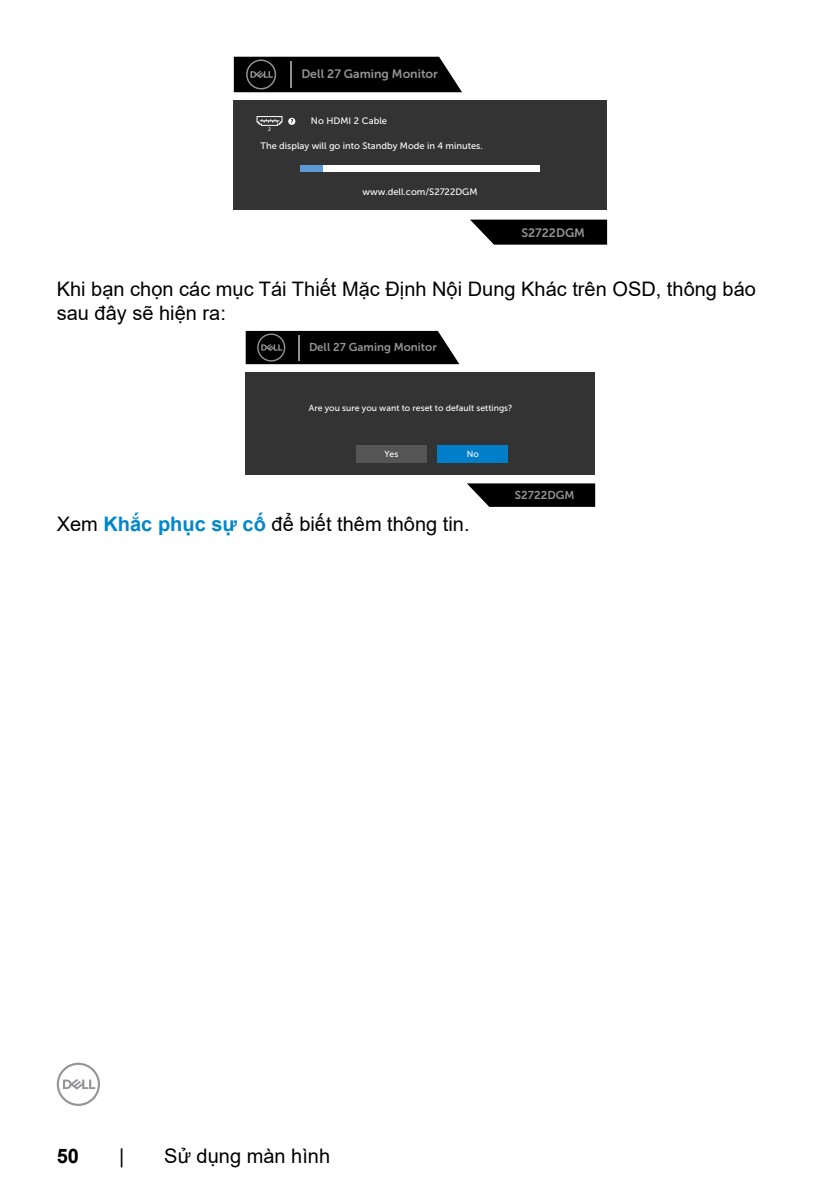
<style>
.page{position:relative;width:840px;height:1191px;background:#fff}
.page>*{position:absolute;margin:0;border:0;box-sizing:border-box;transform-origin:0 0}
.t1{font:20px/24px "Arial";color:#000}
.t2{font:700 20px "Arial";color:#000}
.t3{font:12.2px "Museo Sans For Dell 700";color:#939393}
.t4{font:11.4px "Museo Sans For Dell 700";color:#939393}
.t5{font:9.4px "Museo Sans For Dell 500";color:#fff}
.t6{font:8.8px "Museo Sans For Dell 500";color:#fff}
.t7{font:5px "Museo Sans For Dell 500";color:#fff}
.s1{font-weight:700;color:#0087cb}
</style>
<div class="page">
<svg style="left:57px;top:1062px;width:43px;height:44px"></svg>
<svg style="left:470px;top:220px;width:136px;height:25px"></svg>
<div style="left:233px;top:101px;width:373px;height:109px;background:#333"></div>
<div style="left:300px;top:165px;width:239px;height:7px;background:#fff"></div>
<div style="left:300px;top:165px;width:23px;height:7px;background:#5b9bd5"></div>
<div style="left:288px;top:118px;width:7px;height:7px;background:#fff;border-radius:50%"></div>
<svg style="left:290px;top:119px;width:3px;height:6px"></svg>
<svg style="left:256px;top:116px;width:26px;height:10px"></svg>
<svg style="left:234px;top:57px;width:228px;height:35px"></svg>
<hr style="left:289px;top:61px;width:2px;height:27px;background:#939393">
<svg style="left:467px;top:483px;width:128px;height:24px"></svg>
<div style="left:245px;top:372px;width:349px;height:102px;background:#333"></div>
<div style="left:437px;top:445px;width:70px;height:18px;background:#007fc8"></div>
<div style="left:356px;top:445px;width:70px;height:18px;background:#555"></div>
<svg style="left:245px;top:331px;width:214px;height:33px"></svg>
<p class="t3" style="left:301px;top:67px;width:138px">Dell 27 Gaming Monitor</p>
<p class="t5" style="left:311px;top:116px;width:77px">No HDMI 2 Cable</p>
<p class="t7" style="left:268px;top:126px;width:4px">2</p>
<p class="t5" style="left:260px;top:140px;width:224px">The display will go into Standby Mode in 4 minutes.</p>
<p class="t5" style="left:362px;top:187px;width:116px">www.dell.com/S2722DGM</p>
<p class="t3" style="left:521px;top:226px;width:65px">S2722DGM</p>
<p class="t1" style="left:57px;top:277px;width:700px">Khi bạn chọn các mục Tái Thiết Mặc Định Nội Dung Khác trên OSD, thông báo sau đây sẽ hiện ra:</p>
<p class="t4" style="left:309px;top:341px;width:129px">Dell 27 Gaming Monitor</p>
<p class="t6" style="left:309px;top:403px;width:205px">Are you sure you want to reset to default settings?</p>
<p class="t6" style="left:384px;top:449px;width:15px">Yes</p>
<p class="t6" style="left:466px;top:449px;width:14px">No</p>
<p class="t1" style="left:57px;top:512px;width:414px">Xem <span class="s1">Khắc phục sự cố</span> để biết thêm thông tin.</p>
<p class="t4" style="left:514px;top:489px;width:61px">S2722DGM</p>
<p class="t2" style="left:57px;top:1141px;width:24px">50</p>
<p class="t1" style="left:119px;top:1143px;width:7px">|</p>
<p class="t1" style="left:164px;top:1143px;width:167px">Sử dụng màn hình</p>
</div>
